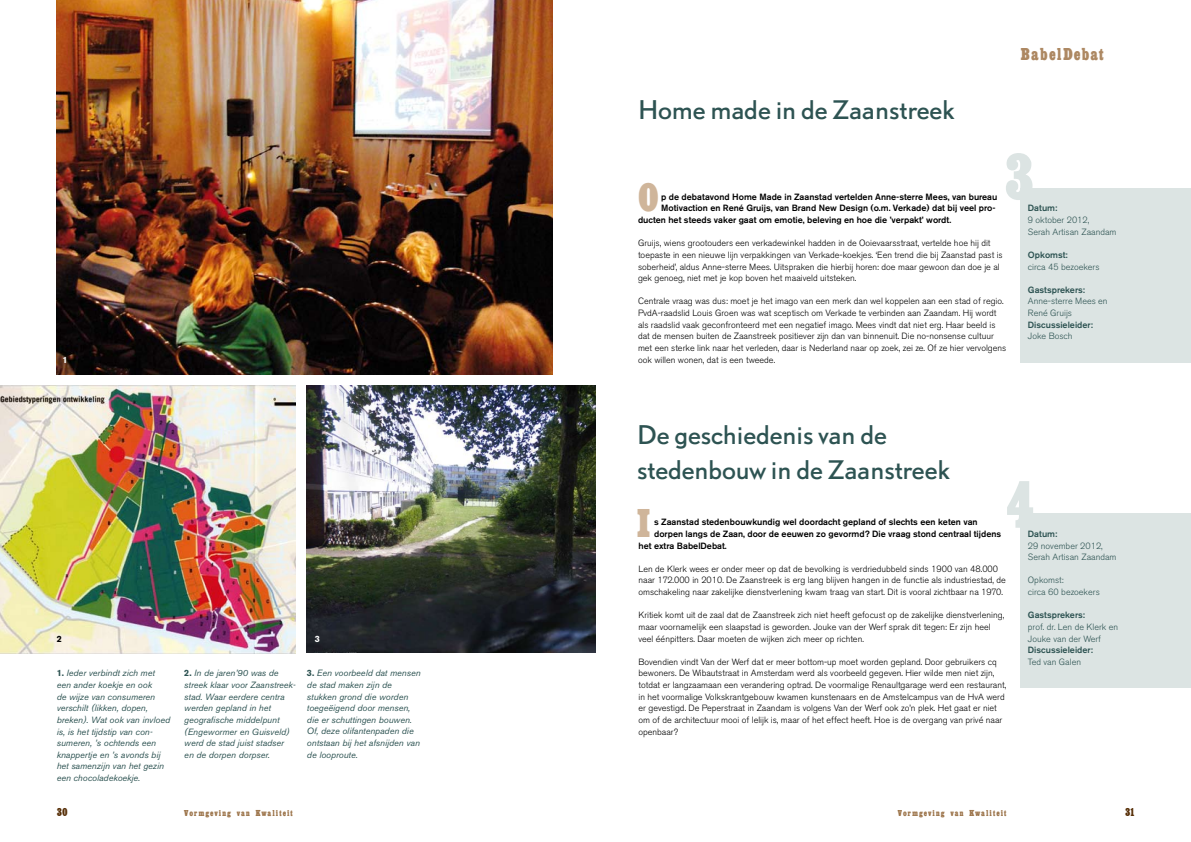
<style>
.page{position:relative;width:1191px;height:842px;background:#fff}
.page>*{position:absolute;margin:0;border:0;box-sizing:border-box;transform-origin:0 0}
.t1{font:700 69.9px "Egyptienne MN Condensed";color:#dce4e3}
.t2{font:700 42px "Egyptienne MN Condensed";color:#cfb59a}
.t3{font:24px/34.9px "DTL Nobel T";letter-spacing:-.005em;color:#2d5352}
.t4{font:700 18px "Egyptienne MN Condensed";letter-spacing:.05em;color:#ad8862}
.t5{font:700 12px "Egyptienne MN Condensed";color:#572f08}
.t6{font:300 9px/11.6px "Akzidenz Grotesk BE";color:#000}
.t7{font:italic 9px/11.6px "Akzidenz Grotesk BE";color:#2d5352}
.t8{font:500 9px/11.6px "Akzidenz Grotesk BE";color:#000}
.t9{font:300 9px/11.6px "Akzidenz Grotesk BE";color:#2d5352}
.t10{font:500 9px "Akzidenz Grotesk BE";color:#2d5352}
.t11{font:700 9px "Egyptienne MN Condensed";letter-spacing:.1em;color:#9c744a}
.t12{font:700 9px "Akzidenz Grotesk BE";color:#fff}
.t13{font:700 9px "Akzidenz Grotesk BE";color:#000}
.s1{font-weight:700;font-style:normal}
</style>
<div class="page">
<div style="left:1020px;top:188px;width:171px;height:175px;background:#dce4e3"></div>
<div style="left:1020px;top:513px;width:171px;height:175px;background:#dce4e3"></div>
<img style="left:0;top:386px;width:295px;height:267px">
<img style="left:307px;top:386px;width:288px;height:267px">
<img style="left:57px;top:0;width:496px;height:374px">
<p class="t12" style="left:62px;top:354px;width:7px">1</p>
<p class="t13" style="left:57px;top:633px;width:7px">2</p>
<p class="t12" style="left:315px;top:633px;width:7px">3</p>
<p class="t7" style="left:57px;top:667px;width:115px"><span class="s1">1.</span> Ieder verbindt zich met een ander koekje en ook<br>de wijze van consumeren verschilt (likken, dopen, breken). Wat ook van invloed is, is het tijdstip van con&shy;sumeren, ’s ochtends een knappertje en ’s avonds bij het samenzijn van het gezin een chocoladekoekje.</p>
<p class="t7" style="left:184px;top:667px;width:113px"><span class="s1">2.</span> In de jaren’90 was de streek klaar voor Zaanstreek&shy;stad. Waar eerdere centra werden gepland in het geografische middelpunt (Engewormer en Guisveld) werd de stad juist stadser en de dorpen dorpser.</p>
<p class="t7" style="left:307px;top:667px;width:115px"><span class="s1">3.</span> Een voorbeeld dat mensen de stad maken zijn de stukken grond die worden toegeëigend door mensen, die er schuttingen bouwen.<br>Of, deze olifantenpaden die ontstaan bij het afsnijden van de looproute.</p>
<h3 class="t3" style="left:638px;top:91px;width:318px">Home made in de Zaanstreek</h3>
<h3 class="t4" style="left:1020px;top:45px;width:85px">BabelDebat</h3>
<h1 class="t1" style="left:1003px;top:141px;width:33px">3</h1>
<h2 class="t2" style="left:638px;top:176px;width:22px">O</h2>
<p class="t8" style="left:661px;top:191px;width:338px">p de debatavond Home Made in Zaanstad vertelden Anne-sterre Mees, van bureau<br>Motivaction en René Gruijs, van Brand New Design (o.m. Verkade) dat bij veel pro-</p>
<p class="t10" style="left:1028px;top:203px;width:31px">Datum:</p>
<p class="t9" style="left:1028px;top:214px;width:90px">9 oktober 2012,<br>Serah Artisan Zaandam</p>
<p class="t10" style="left:1028px;top:249px;width:41px">Opkomst:</p>
<p class="t9" style="left:1028px;top:261px;width:73px">circa 45 bezoekers</p>
<p class="t10" style="left:1028px;top:284px;width:59px">Gastsprekers:</p>
<p class="t9" style="left:1028px;top:296px;width:81px">Anne-sterre Mees en<br>René Gruijs</p>
<p class="t10" style="left:1028px;top:319px;width:67px">Discussieleider:</p>
<p class="t9" style="left:1028px;top:331px;width:46px">Joke Bosch</p>
<p class="t8" style="left:638px;top:214px;width:315px">ducten het steeds vaker gaat om emotie, beleving en hoe die ’verpakt’ wordt.</p>
<p class="t6" style="left:638px;top:238px;width:366px">Gruijs, wiens grootouders een verkadewinkel hadden in de Ooievaarsstraat, vertelde hoe hij dit toepaste in een nieuwe lijn verpakkingen van Verkade-koekjes. ‘Een trend die bij Zaanstad past is soberheid’, aldus Anne-sterre Mees. Uitspraken die hierbij horen: doe maar gewoon dan doe je al gek genoeg, niet met je kop boven het maaiveld uitsteken.</p>
<p class="t6" style="left:638px;top:296px;width:370px">Centrale vraag was dus: moet je het imago van een merk dan wel koppelen aan een stad of regio.<br>PvdA-raadslid Louis Groen was wat sceptisch om Verkade te verbinden aan Zaandam. Hij wordt als raadslid vaak geconfronteerd met een negatief imago. Mees vindt dat niet erg. Haar beeld is dat de mensen buiten de Zaanstreek positiever zijn dan van binnenuit. Die no-nonsense cultuur met een sterke link naar het verleden, daar is Nederland naar op zoek, zei ze. Of ze hier vervolgens ook willen wonen, dat is een tweede.</p>
<h3 class="t3" style="left:637px;top:416px;width:314px">De geschiedenis van de stedenbouw in de Zaanstreek</h3>
<p class="t8" style="left:654px;top:516px;width:325px">s Zaanstad stedenbouwkundig wel doordacht gepland of slechts een keten van</p>
<p class="t8" style="left:654px;top:528px;width:348px">dorpen langs de Zaan, door de eeuwen zo gevormd? Die vraag stond centraal tijdens</p>
<p class="t8" style="left:638px;top:539px;width:90px">het extra BabelDebat.</p>
<p class="t6" style="left:638px;top:563px;width:369px">Len de Klerk wees er onder meer op dat de bevolking is verdriedubbeld sinds 1900 van 48.000 naar 172.000 in 2010. De Zaanstreek is erg lang blijven hangen in de functie als industriestad, de omschakeling naar zakelijke dienstverlening kwam traag van start. Dit is vooral zichtbaar na 1970.</p>
<p class="t6" style="left:638px;top:610px;width:367px">Kritiek komt uit de zaal dat de Zaanstreek zich niet heeft gefocust op de zakelijke dienstverlening, maar voornamelijk een slaapstad is geworden. Jouke van der Werf sprak dit tegen: Er zijn heel veel éénpitters. Daar moeten de wijken zich meer op richten.</p>
<p class="t6" style="left:638px;top:656px;width:369px">Bovendien vindt Van der Werf dat er meer bottom-up moet worden gepland. Door gebruikers cq bewoners. De Wibautstraat in Amsterdam werd als voorbeeld gegeven. Hier wilde men niet zijn, totdat er langzaamaan een verandering optrad. De voormalige Renaultgarage werd een restaurant, in het voormalige Volkskrantgebouw kwamen kunstenaars en de Amstelcampus van de HvA werd er gevestigd. De Peperstraat in Zaandam is volgens Van der Werf ook zo’n plek. Het gaat er niet om of de architectuur mooi of lelijk is, maar of het effect heeft. Hoe is de overgang van privé naar openbaar?</p>
<h1 class="t1" style="left:1004px;top:469px;width:32px">4</h1>
<h2 class="t2" style="left:635px;top:502px;width:18px">I</h2>
<p class="t10" style="left:1028px;top:528px;width:31px">Datum:</p>
<p class="t9" style="left:1028px;top:540px;width:90px">29 november 2012,<br>Serah Artisan Zaandam</p>
<p class="t9" style="left:1028px;top:575px;width:73px">Opkomst:<br>circa 60 bezoekers</p>
<p class="t10" style="left:1028px;top:610px;width:59px">Gastsprekers:</p>
<p class="t9" style="left:1028px;top:621px;width:92px">prof. dr. Len de Klerk en<br>Jouke van der Werf</p>
<p class="t10" style="left:1028px;top:644px;width:67px">Discussieleider:</p>
<p class="t9" style="left:1028px;top:656px;width:55px">Ted van Galen</p>
<h3 class="t5" style="left:57px;top:806px;width:12px">30</h3>
<p class="t11" style="left:184px;top:808px;width:110px">Vormgeving van Kwaliteit</p>
<p class="t11" style="left:898px;top:808px;width:110px">Vormgeving van Kwaliteit</p>
<h3 class="t5" style="left:1125px;top:806px;width:11px">31</h3>
</div>
